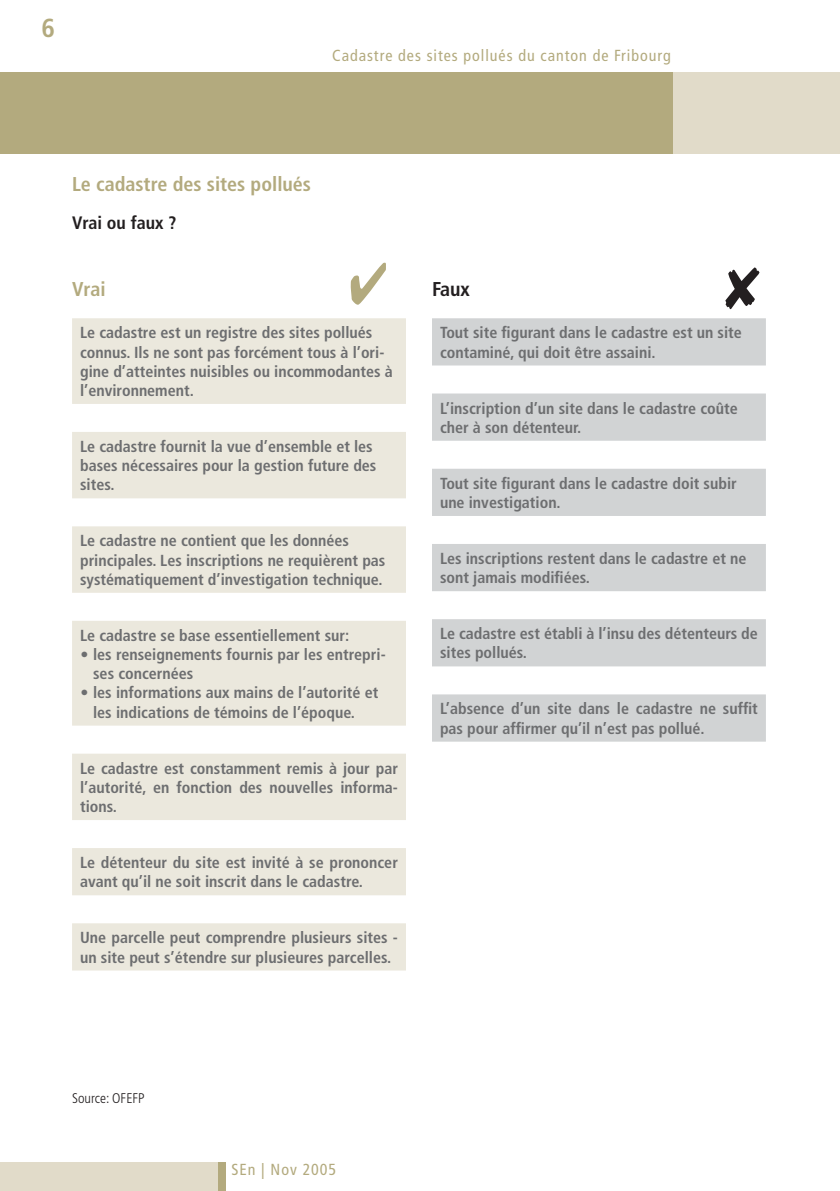
<style>
.page{position:relative;width:840px;height:1191px;background:#fff}
.page>*{position:absolute;margin:0;border:0;box-sizing:border-box;transform-origin:0 0}
.t1{font:700 condensed 26px "Frutiger";color:#b3aa7e}
.t2{font:700 condensed 20px "Frutiger";color:#b3aa7e}
.t3{font:700 condensed 20px "Frutiger";color:#231f20}
.t4{font:700 condensed 18px "Frutiger";color:#231f20}
.t5{font:700 condensed 16px/19.2px "Frutiger";color:#6d6e70}
.t6{font:condensed 16px "Frutiger";letter-spacing:.06em;color:#b3aa7e}
.t7{font:300 condensed 14px "Frutiger";color:#231f20}
</style>
<div class="page">
<div style="left:0;top:72px;width:673px;height:82px;background:#b3aa7e"></div>
<div style="left:673px;top:72px;width:166px;height:82px;background:#e1dbc9"></div>
<div style="left:0;top:1162px;width:225px;height:29px;background:#e1dbc9"></div>
<div style="left:218px;top:1162px;width:7px;height:29px;background:#b3aa7e"></div>
<svg style="left:72px;top:318px;width:334px;height:652px;fill:#ebe8dd"></svg>
<svg style="left:432px;top:318px;width:333px;height:423px;fill:#d1d3d4"></svg>
<svg style="left:350px;top:263px;width:36px;height:42px"></svg>
<svg style="left:725px;top:267px;width:34px;height:42px"></svg>
<h1 class="t1" style="left:41px;top:17px;width:15px">6</h1>
<p class="t6" style="left:332px;top:49px;width:340px">Cadastre des sites pollués du canton de Fribourg</p>
<p class="t2" style="left:72px;top:176px;width:240px">Le cadastre des sites pollués</p>
<p class="t4" style="left:72px;top:216px;width:106px">Vrai ou faux ?</p>
<p class="t2" style="left:72px;top:281px;width:35px">Vrai</p>
<p class="t3" style="left:432px;top:281px;width:39px">Faux</p>
<p class="t5" style="left:80px;top:324px;width:314px">Le cadastre est un registre des sites pollués connus. Ils ne sont pas forcément tous à l’ori&shy;gine d’atteintes nuisibles ou incommodantes à l’environnement.</p>
<p class="t5" style="left:80px;top:438px;width:298px">Le cadastre fournit la vue d’ensemble et les bases nécessaires pour la gestion future des sites.</p>
<p class="t5" style="left:80px;top:532px;width:307px">Le cadastre ne contient que les données principales. Les inscriptions ne requièrent pas systématiquement d’investigation technique.</p>
<p class="t5" style="left:80px;top:627px;width:270px">Le cadastre se base essentiellement sur:</p>
<p class="t5" style="left:93px;top:646px;width:294px;text-indent:-12px">• les renseignements fournis par les entrepri&shy;ses concernées</p>
<p class="t5" style="left:93px;top:684px;width:286px;text-indent:-12px">• les informations aux mains de l’autorité et les indications de témoins de l’époque.</p>
<p class="t5" style="left:80px;top:760px;width:319px;text-align:justify">Le cadastre est constamment remis à jour par l’autorité, en fonction des nouvelles informa&shy;tions.</p>
<p class="t5" style="left:80px;top:854px;width:319px">Le détenteur du site est invité à se prononcer avant qu’il ne soit inscrit dans le cadastre.</p>
<p class="t5" style="left:80px;top:929px;width:319px">Une parcelle peut comprendre plusieurs sites - un site peut s’étendre sur plusieures parcelles.</p>
<p class="t5" style="left:440px;top:324px;width:303px">Tout site figurant dans le cadastre est un site contaminé, qui doit être assaini.</p>
<p class="t5" style="left:440px;top:400px;width:299px">L’inscription d’un site dans le cadastre coûte cher à son détenteur.</p>
<p class="t5" style="left:440px;top:475px;width:298px">Tout site figurant dans le cadastre doit subir une investigation.</p>
<p class="t5" style="left:440px;top:550px;width:308px">Les inscriptions restent dans le cadastre et ne sont jamais modifiées.</p>
<p class="t5" style="left:440px;top:625px;width:319px">Le cadastre est établi à l’insu des détenteurs de sites pollués.</p>
<p class="t5" style="left:440px;top:700px;width:319px">L’absence d’un site dans le cadastre ne suffit pas pour affirmer qu’il n’est pas pollué.</p>
<p class="t7" style="left:72px;top:1092px;width:74px">Source: OFEFP</p>
<p class="t6" style="left:231px;top:1162px;width:106px">SEn | Nov 2005</p>
</div>
